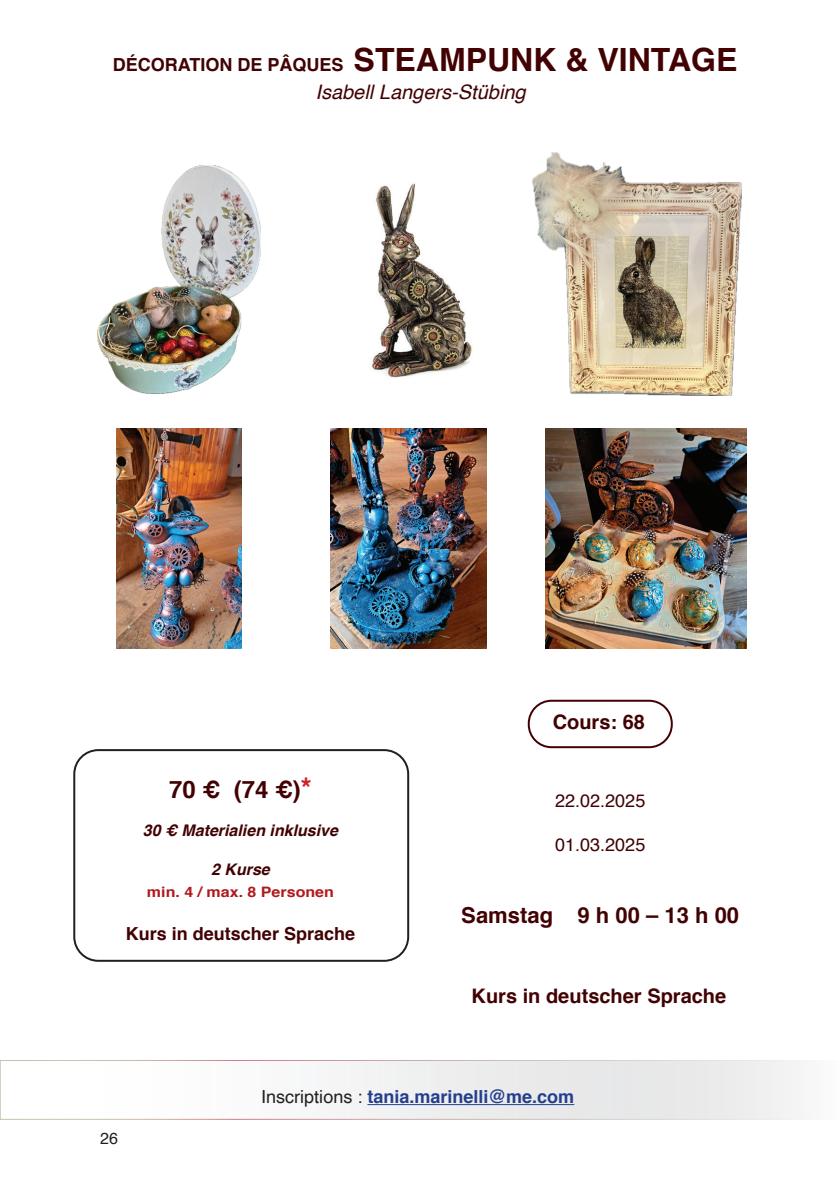
<style>
.page{position:relative;width:840px;height:1191px;background:#fff}
.page>*{position:absolute;margin:0;border:0;box-sizing:border-box;transform-origin:0 0}
.t1{font:700 24px "Helvetica";color:#420203}
.t2{font:700 22px "Helvetica";color:#420203}
.t3{font:700 20px "Helvetica";color:#420203}
.t4{font:italic 20px "Helvetica";color:#420203}
.t5{font:700 18px "Helvetica";color:#420203}
.t6{font:700 18px "Helvetica";color:#253f8e}
.t7{font:18px "Helvetica";color:#420203}
.t8{font:italic 700 16px "Helvetica";color:#420203}
.t9{font:16px "Helvetica";color:#231f20}
.t10{font:700 14.4px "Helvetica";color:#b01a1e;scale:1.11 1}
.s1{font-size:32px}
.s2{font-size:28px;color:#d1232a}
.s3{font-weight:400;color:#231f20}
</style>
<div class="page">
<img style="left:117px;top:428px;width:124px;height:221px">
<img style="left:372px;top:183px;width:100px;height:195px">
<div style="left:0;top:1060px;width:839px;height:59px;background:#f3f3f4"></div>
<div style="left:0;top:1060px;width:839px;height:59px;border:1px solid #fff"></div>
<hr style="left:367px;top:1104px;width:207px;height:1px;background:#253f8e">
<div style="left:73px;top:749px;width:336px;height:212px;border:2px solid #231f20;border-radius:24px"></div>
<div style="left:527px;top:699px;width:145px;height:49px;border:2px solid #420203;border-radius:23px"></div>
<img style="left:97px;top:165px;width:163px;height:228px">
<img style="left:532px;top:153px;width:209px;height:243px">
<img style="left:330px;top:428px;width:156px;height:221px">
<img style="left:545px;top:428px;width:201px;height:221px">
<p class="t5" style="left:113px;top:51px;width:626px">DÉCORATION DE PÂQUES <span class="s1">STEAMPUNK &amp; VINTAGE</span></p>
<p class="t4" style="left:315px;top:77px;width:212px">Isabell Langers-Stübing</p>
<h1 class="t1" style="left:169px;top:770px;width:144px">70 € (74 €)<span class="s2">*</span></h1>
<p class="t8" style="left:143px;top:817px;width:197px">30 € Materialien inklusive</p>
<p class="t8" style="left:211px;top:856px;width:60px">2 Kurse</p>
<p class="t10" style="left:147px;top:880px;width:170px">min. 4 / max. 8 Personen</p>
<p class="t5" style="left:126px;top:919px;width:231px">Kurs in deutscher Sprache</p>
<p class="t3" style="left:552px;top:705px;width:94px">Cours: 68</p>
<p class="t7" style="left:555px;top:786px;width:92px">22.02.2025</p>
<p class="t7" style="left:555px;top:830px;width:92px">01.03.2025</p>
<p class="t2" style="left:461px;top:897px;width:279px">Samstag 9 h 00 – 13 h 00</p>
<p class="t3" style="left:471px;top:980px;width:256px">Kurs in deutscher Sprache</p>
<p class="t9" style="left:100px;top:1126px;width:19px">26</p>
<p class="t6" style="left:261px;top:1082px;width:314px"><span class="s3">Inscriptions :</span> tania.marinelli@me.com</p>
</div>
